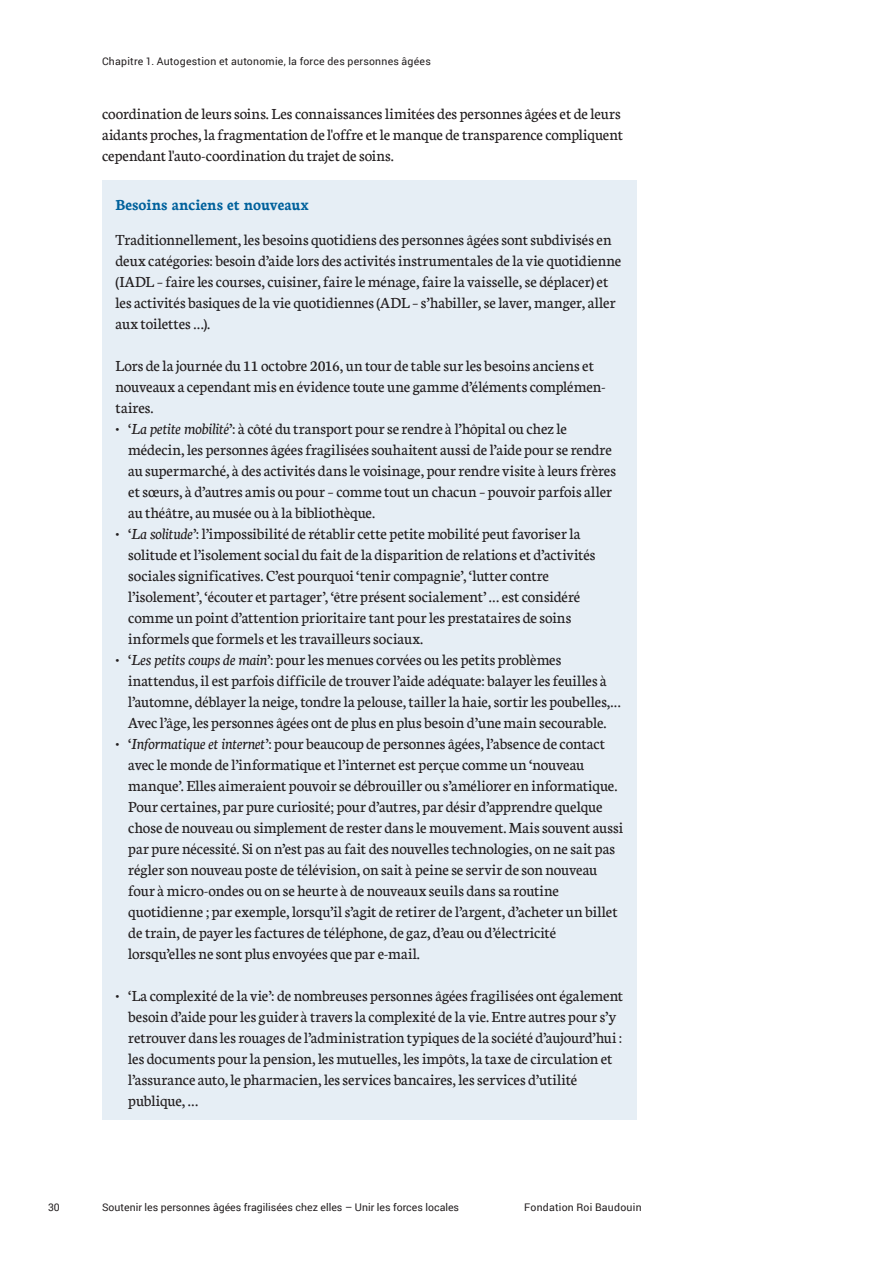
<style>
.page{position:relative;width:893px;height:1263px;background:#fff}
.page>*{position:absolute;margin:0;border:0;box-sizing:border-box;transform-origin:0 0}
.t1{font:16.5px/21px "Neuton";color:#231f20}
.t2{font:700 16.5px "Neuton";color:#00619c}
.t3{font:10.5px "Roboto";letter-spacing:.01em;color:#231f20}
.s1{font-style:italic}
</style>
<div class="page">
<div style="left:103px;top:180px;width:534px;height:940px;background:#e6eef5"></div>
<p class="t3" style="left:102px;top:54px;width:330px">Chapitre 1. Autogestion et autonomie, la force des personnes âgées</p>
<p class="t1" style="left:102px;top:103px;width:522px">coordination de leurs soins. Les connaissances limitées des personnes âgées et de leurs aidants proches, la fragmentation de l'offre et le manque de transparence compliquent cependant l'auto-coordination du trajet de soins.</p>
<p class="t2" style="left:116px;top:195px;width:195px">Besoins anciens et nouveaux</p>
<p class="t1" style="left:116px;top:229px;width:507px">Traditionnellement, les besoins quotidiens des personnes âgées sont subdivisés en deux catégories: besoin d’aide lors des activités instrumentales de la vie quotidienne (IADL – faire les courses, cuisiner, faire le ménage, faire la vaisselle, se déplacer) et les activités basiques de la vie quotidiennes (ADL – s’habiller, se laver, manger, aller aux toilettes …).</p>
<p class="t1" style="left:116px;top:355px;width:492px">Lors de la journée du 11 octobre 2016, un tour de table sur les besoins anciens et nouveaux a cependant mis en évidence toute une gamme d’éléments complémen&shy;taires.</p>
<p class="t1" style="left:128px;top:418px;width:489px;text-indent:-13px">• ‘<span class="s1">La petite mobilité</span>’: à côté du transport pour se rendre à l’hôpital ou chez le médecin, les personnes âgées fragilisées souhaitent aussi de l’aide pour se rendre au supermarché, à des activités dans le voisinage, pour rendre visite à leurs frères et sœurs, à d’autres amis ou pour – comme tout un chacun – pouvoir parfois aller au théâtre, au musée ou à la bibliothèque.</p>
<p class="t1" style="left:128px;top:523px;width:469px;text-indent:-13px">• ‘<span class="s1">La solitude</span>’: l’impossibilité de rétablir cette petite mobilité peut favoriser la solitude et l’isolement social du fait de la disparition de relations et d’activités sociales significatives. C’est pourquoi ‘tenir compagnie’, ‘lutter contre l’isolement’, ‘écouter et partager’, ‘être présent socialement’ … est considéré comme un point d’attention prioritaire tant pour les prestataires de soins informels que formels et les travailleurs sociaux.</p>
<p class="t1" style="left:128px;top:649px;width:494px;text-indent:-13px">• ‘<span class="s1">Les petits coups de main</span>’: pour les menues corvées ou les petits problèmes inattendus, il est parfois difficile de trouver l’aide adéquate: balayer les feuilles à l’automne, déblayer la neige, tondre la pelouse, tailler la haie, sortir les poubelles,… Avec l’âge, les personnes âgées ont de plus en plus besoin d’une main secourable.</p>
<p class="t1" style="left:128px;top:733px;width:496px;text-indent:-13px">• ‘<span class="s1">Informatique et internet</span>’: pour beaucoup de personnes âgées, l’absence de contact avec le monde de l’informatique et l’internet est perçue comme un ‘nouveau manque’. Elles aimeraient pouvoir se débrouiller ou s’améliorer en informatique.<br>Pour certaines, par pure curiosité; pour d’autres, par désir d’apprendre quelque chose de nouveau ou simplement de rester dans le mouvement. Mais souvent aussi par pure nécessité. Si on n’est pas au fait des nouvelles technologies, on ne sait pas régler son nouveau poste de télévision, on sait à peine se servir de son nouveau four à micro-ondes ou on se heurte à de nouveaux seuils dans sa routine quotidienne ; par exemple, lorsqu’il s’agit de retirer de l’argent, d’acheter un billet de train, de payer les factures de téléphone, de gaz, d’eau ou d’électricité lorsqu’elles ne sont plus envoyées que par e-mail.</p>
<p class="t1" style="left:128px;top:985px;width:496px;text-indent:-13px">• ‘La complexité de la vie’: de nombreuses personnes âgées fragilisées ont également besoin d’aide pour les guider à travers la complexité de la vie. Entre autres pour s’y retrouver dans les rouages de l’administration typiques de la société d’aujourd’hui : les documents pour la pension, les mutuelles, les impôts, la taxe de circulation et l’assurance auto, le pharmacien, les services bancaires, les services d’utilité publique, …</p>
<p class="t3" style="left:48px;top:1200px;width:13px">30</p>
<p class="t3" style="left:102px;top:1200px;width:359px">Soutenir les personnes âgées fragilisées chez elles – Unir les forces locales</p>
<p class="t3" style="left:524px;top:1200px;width:119px">Fondation Roi Baudouin</p>
</div>
